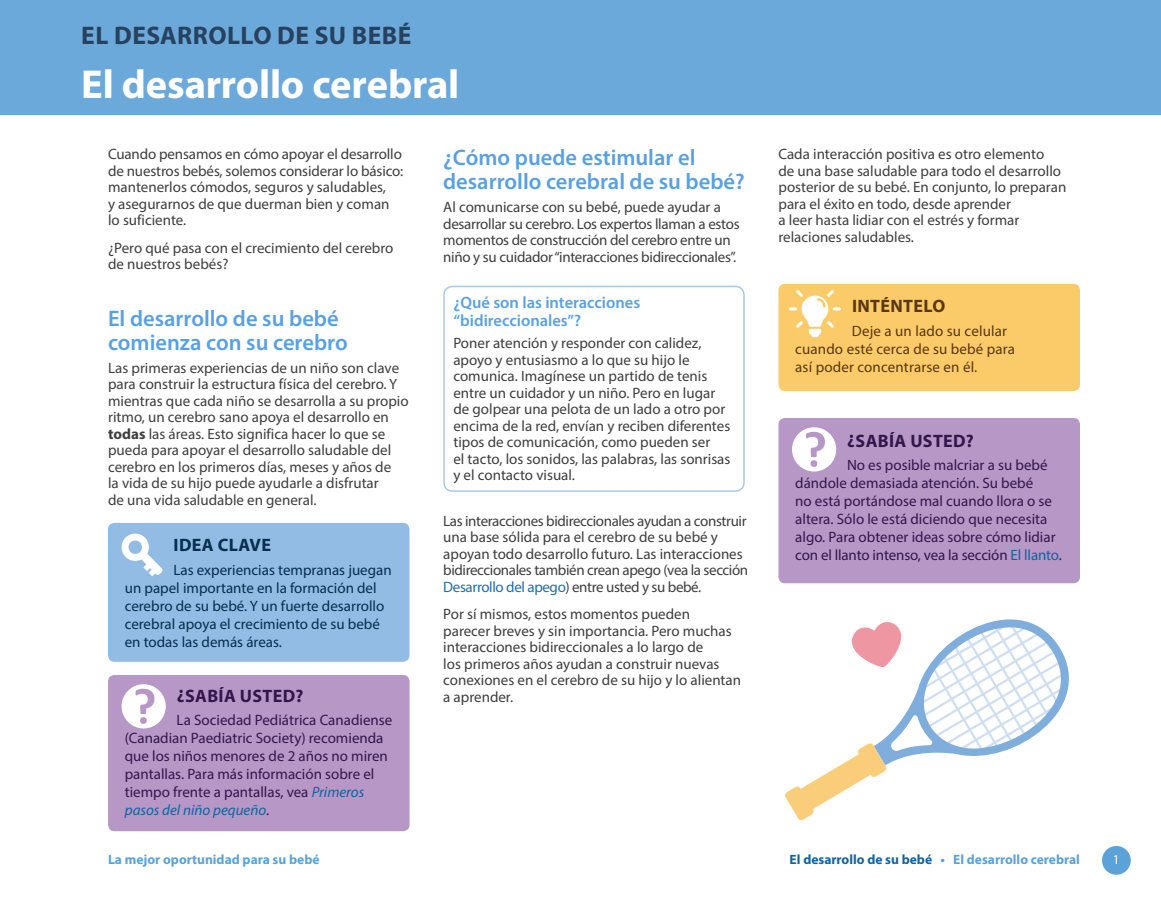
<style>
.page{position:relative;width:1161px;height:905px;background:#fff}
.page>*{position:absolute;margin:0;border:0;box-sizing:border-box;transform-origin:0 0}
.t1{font:700 40.5px "Myriad Pro";letter-spacing:-.005em;color:#fff}
.t2{font:700 25.5px "Myriad Pro";letter-spacing:.02em;color:#27415f}
.t3{font:600 22.5px/24px "Myriad Pro";color:#59a0e2}
.t4{font:700 18px "Myriad Pro";letter-spacing:.02em;color:#35164c}
.t5{font:700 18px "Myriad Pro";letter-spacing:.02em;color:#062e4e}
.t6{font:700 18px "Myriad Pro";letter-spacing:.02em;color:#583711}
.t7{font:600 16.5px/18px "Myriad Pro";color:#59a0e2}
.t8{font:15px/16.5px "Myriad Pro";color:#3e3e3f}
.t9{font:15px/18px "Myriad Pro";color:#35164c}
.t10{font:15px/16.5px "Myriad Pro";letter-spacing:-.025em;color:#3e3e3f}
.t11{font:15px/16.5px "Myriad Pro";letter-spacing:-.02em;color:#3e3e3f}
.t12{font:15px/18px "Myriad Pro";color:#062e4e}
.t13{font:15px/18px "Myriad Pro";letter-spacing:.01em;color:#583711}
.t14{font:700 13.5px "Myriad Pro";color:#5aa2d8}
.t15{font:13.5px "Myriad Pro";color:#fff}
.s1{font-weight:700}
.s2{font-style:italic;color:#12639f}
.s3{color:#236ca7}
.s4{color:#12639f}
</style>
<div class="page">
<div style="left:0;top:0;width:1161px;height:114px;background:#6ba9db"></div>
<div style="left:1102px;top:846px;width:29px;height:28px;background:#5aa2d8;border-radius:50%"></div>
<div style="left:443px;top:286px;width:302px;height:206px;border:2px solid #aac9e9;border-radius:9px"></div>
<div style="left:108px;top:523px;width:301px;height:138px;background:#92bce4;border-radius:6px"></div>
<svg style="left:122px;top:533px;width:41px;height:43px"></svg>
<div style="left:779px;top:418px;width:301px;height:165px;background:#b697c6;border-radius:6px"></div>
<div style="left:792px;top:427px;width:44px;height:44px;background:#fff;border-radius:50%"></div>
<div style="left:811px;top:460px;width:6px;height:7px;background:#b697c6;border-radius:50%"></div>
<svg style="left:806px;top:432px;width:19px;height:25px"></svg>
<div style="left:108px;top:675px;width:302px;height:156px;background:#b697c6;border-radius:6px"></div>
<div style="left:122px;top:684px;width:44px;height:44px;background:#fff;border-radius:50%"></div>
<div style="left:140px;top:717px;width:7px;height:6px;background:#b697c6;border-radius:50%"></div>
<svg style="left:136px;top:688px;width:18px;height:26px"></svg>
<div style="left:779px;top:284px;width:301px;height:107px;background:#fccb69;border-radius:6px"></div>
<svg style="left:789px;top:290px;width:52px;height:47px"></svg>
<svg style="left:785px;top:619px;width:284px;height:201px"></svg>
<h2 class="t2" style="left:81px;top:19px;width:332px">EL DESARROLLO DE SU BEBÉ</h2>
<h1 class="t1" style="left:81px;top:58px;width:380px">El desarrollo cerebral</h1>
<p class="t8" style="left:108px;top:146px;width:297px">Cuando pensamos en cómo apoyar el desarrollo de nuestros bebés, solemos considerar lo básico: mantenerlos cómodos, seguros y saludables,<br>y asegurarnos de que duerman bien y coman lo suficiente.</p>
<p class="t8" style="left:108px;top:239px;width:287px">¿Pero qué pasa con el crecimiento del cerebro de nuestros bebés?</p>
<h3 class="t3" style="left:108px;top:305px;width:241px">El desarrollo de su bebé comienza con su cerebro</h3>
<p class="t8" style="left:108px;top:359px;width:302px">Las primeras experiencias de un niño son clave para construir la estructura física del cerebro. Y mientras que cada niño se desarrolla a su propio ritmo, un cerebro sano apoya el desarrollo en <span class="s1">todas</span> las áreas. Esto significa hacer lo que se pueda para apoyar el desarrollo saludable del cerebro en los primeros días, meses y años de<br>la vida de su hijo puede ayudarle a disfrutar<br>de una vida saludable en general.</p>
<p class="t5" style="left:174px;top:533px;width:99px">IDEA CLAVE</p>
<p class="t12" style="left:125px;top:560px;width:268px;text-indent:49px">Las experiencias tempranas juegan un papel importante en la formación del cerebro de su bebé. Y un fuerte desarrollo cerebral apoya el crecimiento de su bebé en todas las demás áreas.</p>
<p class="t4" style="left:177px;top:684px;width:128px">¿SABÍA USTED?</p>
<p class="t9" style="left:125px;top:711px;width:269px;text-indent:52px">La Sociedad Pediátrica Canadiense (Canadian Paediatric Society) recomienda que los niños menores de 2 años no miren pantallas. Para más información sobre el tiempo frente a pantallas, vea <span class="s2">Primeros pasos del niño pequeño</span>.</p>
<h3 class="t3" style="left:443px;top:145px;width:303px">¿Cómo puede estimular el desarrollo cerebral de su bebé?</h3>
<p class="t11" style="left:443px;top:199px;width:298px">Al comunicarse con su bebé, puede ayudar a desarrollar su cerebro. Los expertos llaman a estos momentos de construcción del cerebro entre un niño y su cuidador “interacciones bidireccionales”.</p>
<p class="t7" style="left:453px;top:293px;width:188px">¿Qué son las interacciones “bidireccionales”?</p>
<p class="t8" style="left:453px;top:334px;width:279px">Poner atención y responder con calidez, apoyo y entusiasmo a lo que su hijo le comunica. Imagínese un partido de tenis entre un cuidador y un niño. Pero en lugar de golpear una pelota de un lado a otro por encima de la red, envían y reciben diferentes tipos de comunicación, como pueden ser<br>el tacto, los sonidos, las palabras, las sonrisas y el contacto visual.</p>
<p class="t10" style="left:443px;top:512px;width:307px">Las interacciones bidireccionales ayudan a construir una base sólida para el cerebro de su bebé y apoyan todo desarrollo futuro. Las interacciones bidireccionales también crean apego (vea la sección <span class="s3">Desarrollo del apego</span>) entre usted y su bebé.</p>
<p class="t8" style="left:443px;top:605px;width:299px">Por sí mismos, estos momentos pueden<br>parecer breves y sin importancia. Pero muchas interacciones bidireccionales a lo largo de<br>los primeros años ayudan a construir nuevas conexiones en el cerebro de su hijo y lo alientan a aprender.</p>
<p class="t8" style="left:778px;top:146px;width:289px">Cada interacción positiva es otro elemento<br>de una base saludable para todo el desarrollo posterior de su bebé. En conjunto, lo preparan para el éxito en todo, desde aprender<br>a leer hasta lidiar con el estrés y formar relaciones saludables.</p>
<p class="t6" style="left:852px;top:294px;width:95px">INTÉNTELO</p>
<p class="t13" style="left:795px;top:321px;width:221px;text-indent:57px">Deje a un lado su celular cuando esté cerca de su bebé para así poder concentrarse en él.</p>
<p class="t4" style="left:847px;top:428px;width:128px">¿SABÍA USTED?</p>
<p class="t9" style="left:795px;top:455px;width:268px;text-indent:52px">No es posible malcriar a su bebé dándole demasiada atención. Su bebé<br>no está portándose mal cuando llora o se altera. Sólo le está diciendo que necesita algo. Para obtener ideas sobre cómo lidiar con el llanto intenso, vea la sección <span class="s4">El llanto</span>.</p>
<p class="t14" style="left:108px;top:851px;width:213px">La mejor oportunidad para su bebé</p>
<p class="t14" style="left:790px;top:851px;width:292px"><span class="s4">El desarrollo de su bebé</span> • El desarrollo cerebral</p>
<p class="t15" style="left:1113px;top:851px;width:8px">1</p>
</div>
